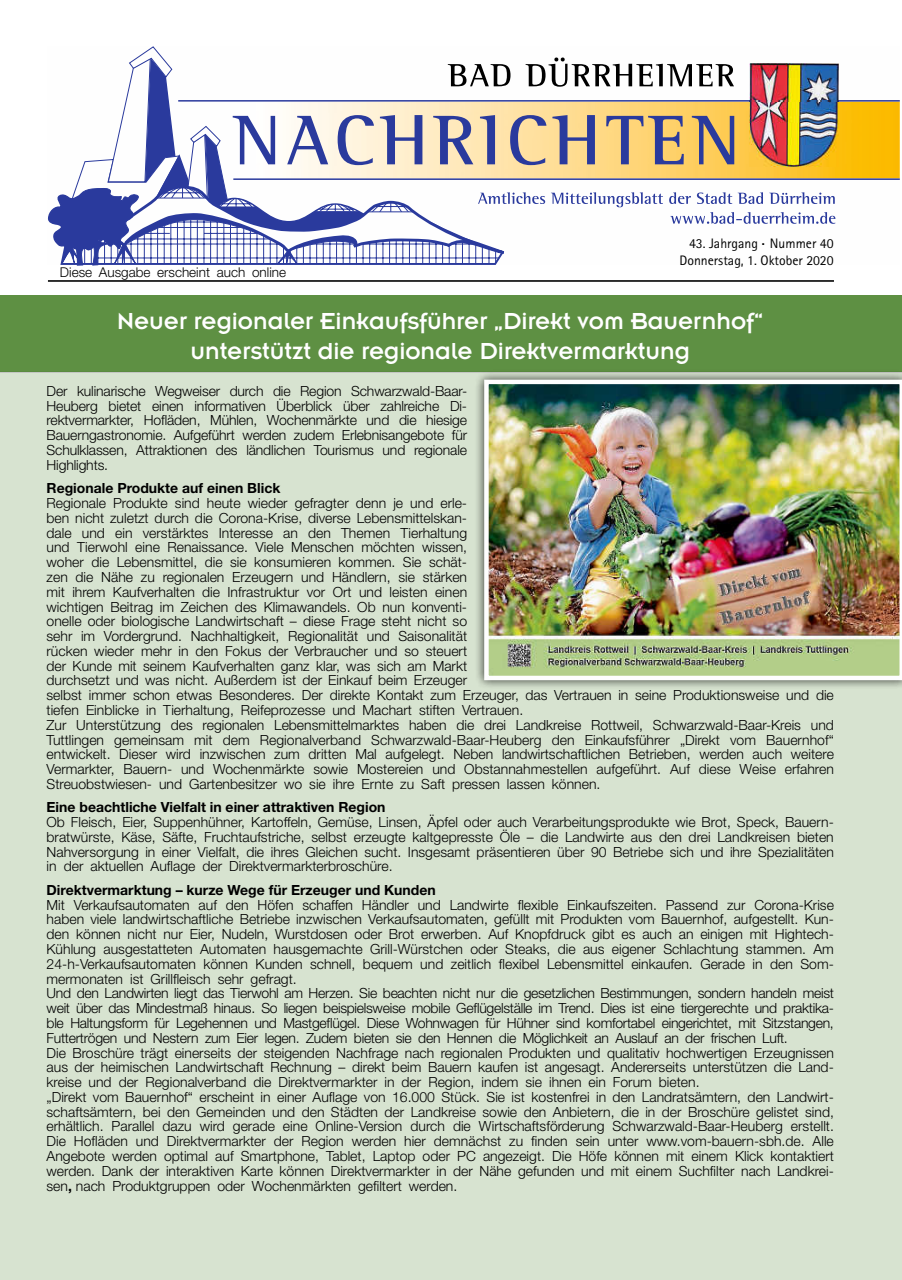
<style>
.page{position:relative;width:902px;height:1280px;background:#fff}
.page>*{position:absolute;margin:0;border:0;box-sizing:border-box;transform-origin:0 0}
.t1{font:25.5px/30px "Insignia";color:#fff;text-align:center}
.t2{font:300 13.95px/14.9px "Helvetica Neue";color:#000;text-align:justify}
.t3{font:700 13.95px "Helvetica Neue";color:#000}
.t4{font:13.8px/17.1px "Rotis Sans Serif";color:#000;text-align:right}
.t5{font:300 13.5px "Helvetica Neue";color:#000}
.s1{font-weight:700}
</style>
<div class="page">
<svg style="left:835px;top:100px;width:64px;height:80px;background:#f3b70a"></svg>
<img style="left:835px;top:64px;width:3px;height:102px">
<svg style="left:48px;top:46px;width:787px;height:220px"></svg>
<hr style="left:48px;top:280px;width:785px;height:2px;background:#000">
<div style="left:0;top:295px;width:901px;height:77px;background:#5e9043"></div>
<div style="left:0;top:372px;width:901px;height:908px;background:#d7e3d0"></div>
<div style="left:474px;top:370px;width:427px;height:320px;background:#000;opacity:.75"></div>
<img style="left:484px;top:380px;width:417px;height:300px">
<p class="t4" style="left:679px;top:235px;width:156px">43. Jahrgang <sup>.</sup> Nummer 40<br>Donnerstag, 1. Oktober 2020</p>
<p class="t5" style="left:60px;top:264px;width:228px">Diese Ausgabe erscheint auch online</p>
<h1 class="t1" style="left:117px;top:306px;width:647px">Neuer regionaler Einkaufsführer „Direkt vom Bauernhof“ unterstützt die regionale Direktvermarktung</h1>
<p class="t2" style="left:47px;top:383px;width:422px">Der kulinarische Wegweiser durch die Region Schwarzwald-Baar-Heuberg bietet einen informativen Überblick über zahlreiche Di&shy;rektvermarkter, Hofläden, Mühlen, Wochenmärkte und die hiesige Bauerngastronomie. Aufgeführt werden zudem Erlebnisangebote für Schulklassen, Attraktionen des ländlichen Tourismus und regionale Highlights.</p>
<p class="t3" style="left:47px;top:479px;width:235px">Regionale Produkte auf einen Blick</p>
<p class="t2" style="left:47px;top:495px;width:788px;text-align:left">Regionale Produkte sind heute wieder gefragter denn je und erle-<br>ben nicht zuletzt durch die Corona-Krise, diverse Lebensmittelskan-<br>dale und ein verstärktes Interesse an den Themen Tierhaltung<br>und Tierwohl eine Renaissance. Viele Menschen möchten wissen,<br>woher die Lebensmittel, die sie konsumieren kommen. Sie schät-<br>zen die Nähe zu regionalen Erzeugern und Händlern, sie stärken<br>mit ihrem Kaufverhalten die Infrastruktur vor Ort und leisten einen<br>wichtigen Beitrag im Zeichen des Klimawandels. Ob nun konventi-<br>onelle oder biologische Landwirtschaft – diese Frage steht nicht so<br>sehr im Vordergrund. Nachhaltigkeit, Regionalität und Saisonalität<br>rücken wieder mehr in den Fokus der Verbraucher und so steuert<br>der Kunde mit seinem Kaufverhalten ganz klar, was sich am Markt<br>durchsetzt und was nicht. Außerdem ist der Einkauf beim Erzeuger<br>selbst immer schon etwas Besonderes. Der direkte Kontakt zum Erzeuger, das Vertrauen in seine Produktionsweise und die tiefen Einblicke in Tierhaltung, Reifeprozesse und Machart stiften Vertrauen.<br>Zur Unterstützung des regionalen Lebensmittelmarktes haben die drei Landkreise Rottweil, Schwarzwald-Baar-Kreis und Tuttlingen gemeinsam mit dem Regionalverband Schwarzwald-Baar-Heuberg den Einkaufsführer „Direkt vom Bauernhof“ entwickelt. Dieser wird inzwischen zum dritten Mal aufgelegt. Neben landwirtschaftlichen Betrieben, werden auch weitere Vermarkter, Bauern- und Wochenmärkte sowie Mostereien und Obstannahmestellen aufgeführt. Auf diese Weise erfahren Streuobstwiesen- und Gartenbesitzer wo sie ihre Ernte zu Saft pressen lassen können.</p>
<p class="t3" style="left:47px;top:799px;width:340px">Eine beachtliche Vielfalt in einer attraktiven Region</p>
<p class="t2" style="left:47px;top:814px;width:788px">Ob Fleisch, Eier, Suppenhühner, Kartoffeln, Gemüse, Linsen, Äpfel oder auch Verarbeitungsprodukte wie Brot, Speck, Bauern&shy;bratwürste, Käse, Säfte, Fruchtaufstriche, selbst erzeugte kaltgepresste Öle – die Landwirte aus den drei Landkreisen bieten Nahversorgung in einer Vielfalt, die ihres Gleichen sucht. Insgesamt präsentieren über 90 Betriebe sich und ihre Spezialitäten in der aktuellen Auflage der Direktvermarkterbroschüre.</p>
<p class="t3" style="left:47px;top:881px;width:390px">Direktvermarktung – kurze Wege für Erzeuger und Kunden</p>
<p class="t2" style="left:47px;top:897px;width:788px;text-align:left">Mit Verkaufsautomaten auf den Höfen schaffen Händler und Landwirte flexible Einkaufszeiten. Passend zur Corona-Krise haben viele landwirtschaftliche Betriebe inzwischen Verkaufsautomaten, gefüllt mit Produkten vom Bauernhof, aufgestellt. Kun&shy;den können nicht nur Eier, Nudeln, Wurstdosen oder Brot erwerben. Auf Knopfdruck gibt es auch an einigen mit Hightech-Kühlung ausgestatteten Automaten hausgemachte Grill-Würstchen oder Steaks, die aus eigener Schlachtung stammen. Am 24-h-Verkaufsautomaten können Kunden schnell, bequem und zeitlich flexibel Lebensmittel einkaufen. Gerade in den Som&shy;mermonaten ist Grillfleisch sehr gefragt.<br>Und den Landwirten liegt das Tierwohl am Herzen. Sie beachten nicht nur die gesetzlichen Bestimmungen, sondern handeln meist weit über das Mindestmaß hinaus. So liegen beispielsweise mobile Geflügelställe im Trend. Dies ist eine tiergerechte und praktika&shy;ble Haltungsform für Legehennen und Mastgeflügel. Diese Wohnwagen für Hühner sind komfortabel eingerichtet, mit Sitzstangen, Futtertrögen und Nestern zum Eier legen. Zudem bieten sie den Hennen die Möglichkeit an Auslauf an der frischen Luft.<br>Die Broschüre trägt einerseits der steigenden Nachfrage nach regionalen Produkten und qualitativ hochwertigen Erzeugnissen aus der heimischen Landwirtschaft Rechnung – direkt beim Bauern kaufen ist angesagt. Andererseits unterstützen die Land&shy;kreise und der Regionalverband die Direktvermarkter in der Region, indem sie ihnen ein Forum bieten.<br>„Direkt vom Bauernhof“ erscheint in einer Auflage von 16.000 Stück. Sie ist kostenfrei in den Landratsämtern, den Landwirt&shy;schaftsämtern, bei den Gemeinden und den Städten der Landkreise sowie den Anbietern, die in der Broschüre gelistet sind, erhältlich. Parallel dazu wird gerade eine Online-Version durch die Wirtschaftsförderung Schwarzwald-Baar-Heuberg erstellt.<br>Die Hofläden und Direktvermarkter der Region werden hier demnächst zu finden sein unter www.vom-bauern-sbh.de. Alle Angebote werden optimal auf Smartphone, Tablet, Laptop oder PC angezeigt. Die Höfe können mit einem Klick kontaktiert werden. Dank der interaktiven Karte können Direktvermarkter in der Nähe gefunden und mit einem Suchfilter nach Landkrei&shy;sen<span class="s1">,</span> nach Produktgruppen oder Wochenmärkten gefiltert werden.</p>
</div>
